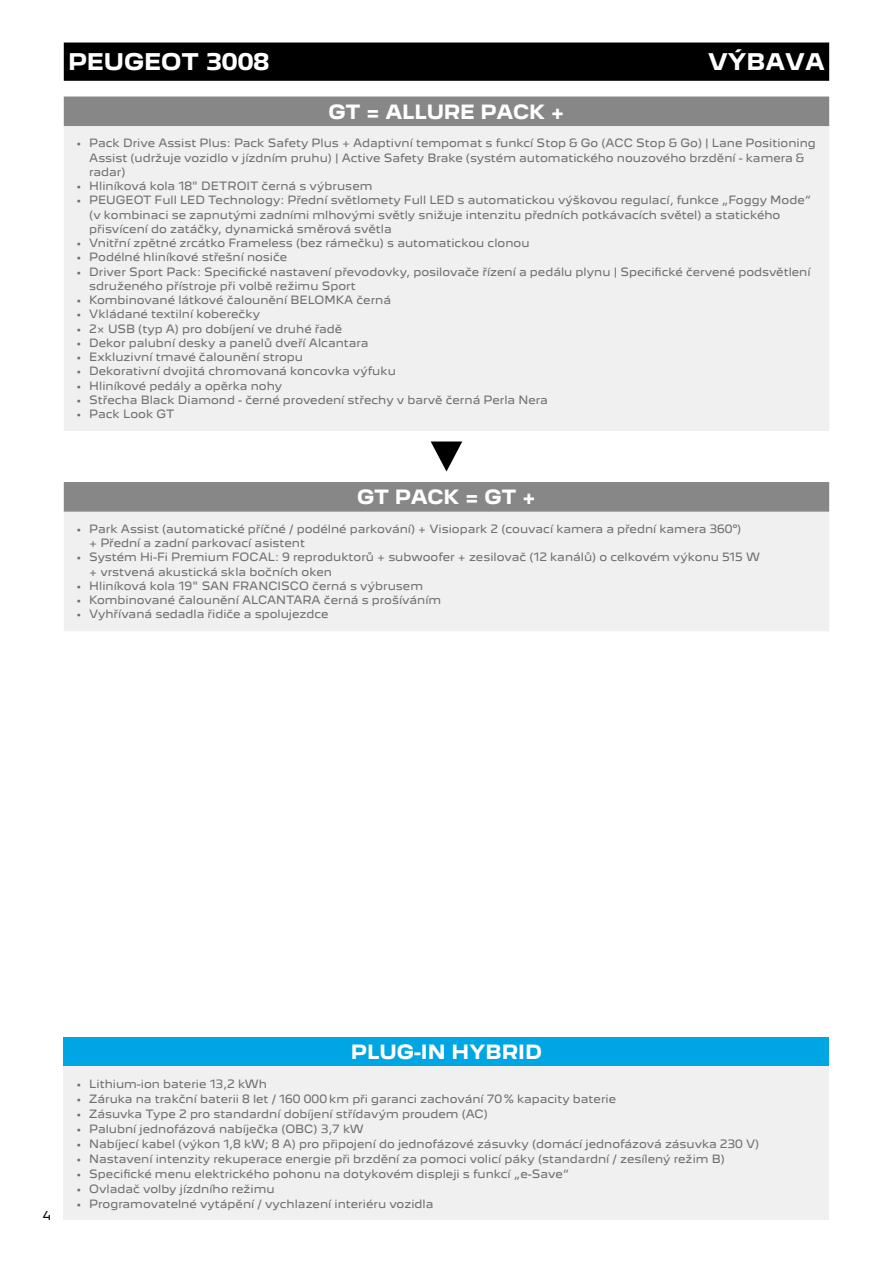
<style>
.page{position:relative;width:893px;height:1263px;background:#fff}
.page>*{position:absolute;margin:0;border:0;box-sizing:border-box;transform-origin:0 0}
.t1{font:700 21px "Peugeot New";color:#fff}
.t2{font:700 18px "Peugeot New";letter-spacing:-.01em;color:#fff}
.t3{font:11.25px "Peugeot New";color:#000}
.t4{font:10.5px/14.2px "Peugeot New";color:#706f6f}
</style>
<div class="page">
<div style="left:64px;top:43px;width:765px;height:38px;background:#000"></div>
<div style="left:64px;top:97px;width:765px;height:29px;background:#878787"></div>
<svg style="left:64px;top:126px;width:765px;height:505px;fill:#f0f0f0"></svg>
<svg style="left:431px;top:441px;width:31px;height:30px"></svg>
<div style="left:64px;top:1037px;width:765px;height:29px;background:#00a5e3"></div>
<div style="left:64px;top:1066px;width:765px;height:154px;background:#f0f0f0"></div>
<h1 class="t1" style="left:68px;top:44px;width:203px">PEUGEOT 3008</h1>
<h1 class="t1" style="left:708px;top:44px;width:118px">VÝBAVA</h1>
<h2 class="t2" style="left:328px;top:97px;width:238px">GT = ALLURE PACK +</h2>
<p class="t4" style="left:89px;top:135px;width:728px;text-indent:-13px">• Pack Drive Assist Plus: Pack Safety Plus + Adaptivní tempomat s funkcí Stop &amp; Go (ACC Stop &amp; Go) | Lane Positioning<br>Assist (udržuje vozidlo v jízdním pruhu) | Active Safety Brake (systém automatického nouzového brzdění - kamera &amp; radar)</p>
<p class="t4" style="left:77px;top:178px;width:297px">• Hliníková kola 18" DETROIT černá s výbrusem</p>
<p class="t4" style="left:89px;top:192px;width:723px;text-indent:-13px">• PEUGEOT Full LED Technology: Přední světlomety Full LED s automatickou výškovou regulací, funkce „Foggy Mode“ (v kombinaci se zapnutými zadními mlhovými světly snižuje intenzitu předních potkávacích světel) a statického přisvícení do zatáčky, dynamická směrová světla</p>
<p class="t4" style="left:77px;top:235px;width:454px">• Vnitřní zpětné zrcátko Frameless (bez rámečku) s automatickou clonou</p>
<p class="t4" style="left:77px;top:249px;width:212px">• Podélné hliníkové střešní nosiče</p>
<p class="t4" style="left:89px;top:264px;width:723px;text-indent:-13px">• Driver Sport Pack: Specifické nastavení převodovky, posilovače řízení a pedálu plynu | Specifické červené podsvětlení sdruženého přístroje při volbě režimu Sport</p>
<p class="t4" style="left:77px;top:292px;width:316px">• Kombinované látkové čalounění BELOMKA černá</p>
<p class="t4" style="left:77px;top:306px;width:185px">• Vkládané textilní koberečky</p>
<p class="t4" style="left:77px;top:320px;width:267px">• 2× USB (typ A) pro dobíjení ve druhé řadě</p>
<p class="t4" style="left:77px;top:335px;width:293px">• Dekor palubní desky a panelů dveří Alcantara</p>
<p class="t4" style="left:77px;top:349px;width:228px">• Exkluzivní tmavé čalounění stropu</p>
<p class="t4" style="left:77px;top:363px;width:321px">• Dekorativní dvojitá chromovaná koncovka výfuku</p>
<p class="t4" style="left:77px;top:377px;width:207px">• Hliníkové pedály a opěrka nohy</p>
<p class="t4" style="left:77px;top:392px;width:473px">• Střecha Black Diamond - černé provedení střechy v barvě černá Perla Nera</p>
<p class="t4" style="left:77px;top:406px;width:99px">• Pack Look GT</p>
<h2 class="t2" style="left:357px;top:482px;width:180px">GT PACK = GT +</h2>
<p class="t4" style="left:89px;top:521px;width:653px;text-indent:-13px">• Park Assist (automatické příčné / podélné parkování) + Visiopark 2 (couvací kamera a přední kamera 360°) + Přední a zadní parkovací asistent</p>
<p class="t4" style="left:89px;top:549px;width:672px;text-indent:-13px">• Systém Hi-Fi Premium FOCAL: 9 reproduktorů + subwoofer + zesilovač (12 kanálů) o celkovém výkonu 515 W + vrstvená akustická skla bočních oken</p>
<p class="t4" style="left:77px;top:578px;width:348px">• Hliníková kola 19" SAN FRANCISCO černá s výbrusem</p>
<p class="t4" style="left:77px;top:592px;width:366px">• Kombinované čalounění ALCANTARA černá s prošíváním</p>
<p class="t4" style="left:77px;top:606px;width:254px">• Vyhřívaná sedadla řidiče a spolujezdce</p>
<p class="t3" style="left:43px;top:1207px;width:10px">4</p>
<h2 class="t2" style="left:351px;top:1037px;width:192px">PLUG-IN HYBRID</h2>
<p class="t4" style="left:77px;top:1075px;width:192px">• Lithium-ion baterie 13,2 kWh</p>
<p class="t4" style="left:77px;top:1090px;width:541px">• Záruka na trakční baterii 8 let / 160 000 km při garanci zachování 70 % kapacity baterie</p>
<p class="t4" style="left:77px;top:1105px;width:413px">• Zásuvka Type 2 pro standardní dobíjení střídavým proudem (AC)</p>
<p class="t4" style="left:77px;top:1120px;width:289px">• Palubní jednofázová nabíječka (OBC) 3,7 kW</p>
<p class="t4" style="left:77px;top:1135px;width:684px">• Nabíjecí kabel (výkon 1,8 kW; 8 A) pro připojení do jednofázové zásuvky (domácí jednofázová zásuvka 230 V)</p>
<p class="t4" style="left:77px;top:1150px;width:650px">• Nastavení intenzity rekuperace energie při brzdění za pomoci volicí páky (standardní / zesílený režim B)</p>
<p class="t4" style="left:77px;top:1165px;width:494px">• Specifické menu elektrického pohonu na dotykovém displeji s funkcí „e-Save“</p>
<p class="t4" style="left:77px;top:1180px;width:200px">• Ovladač volby jízdního režimu</p>
<p class="t4" style="left:77px;top:1195px;width:358px">• Programovatelné vytápění / vychlazení interiéru vozidla</p>
</div>
